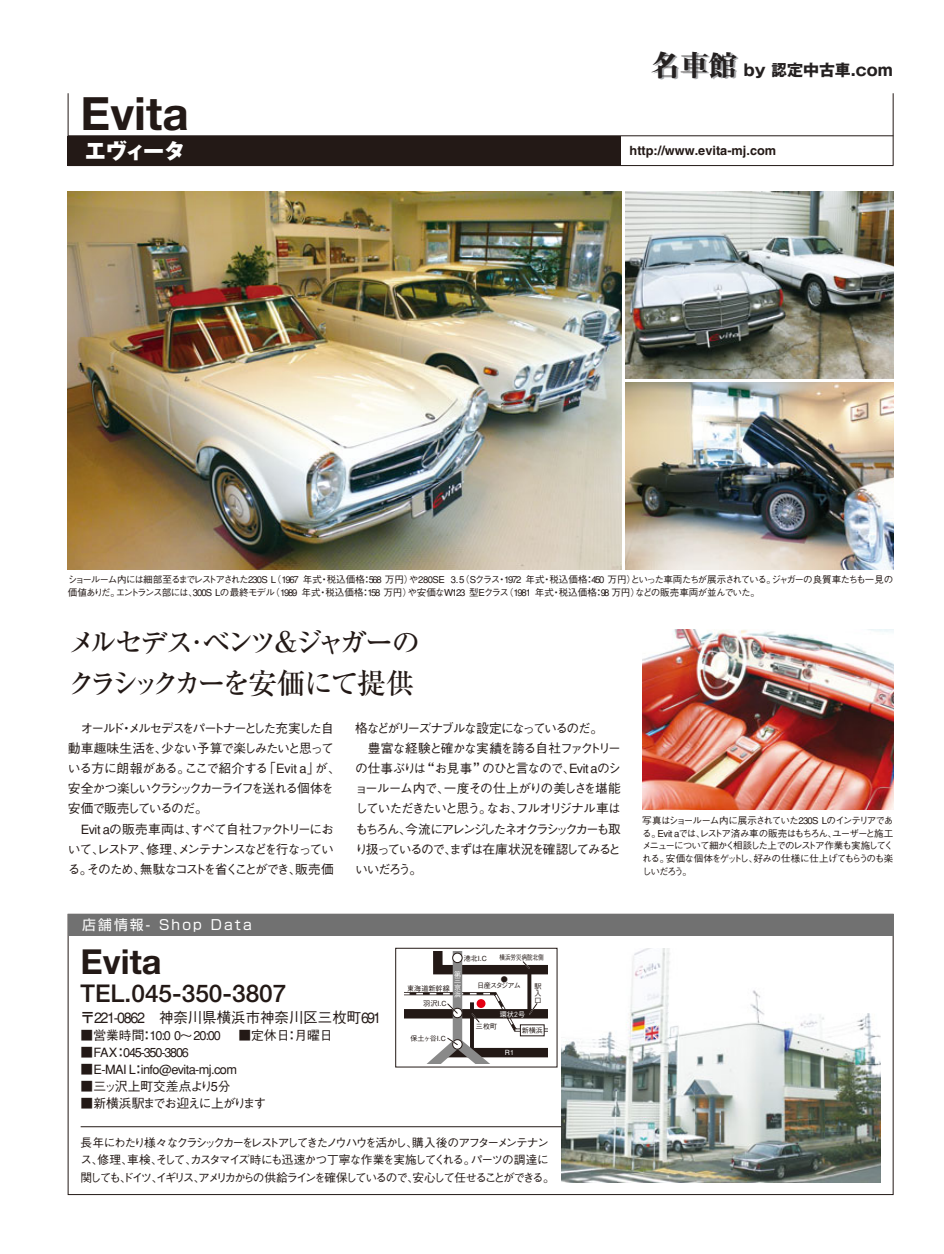
<style>
.page{position:relative;width:944px;height:1254px;background:#fff}
.page>*{position:absolute;margin:0;border:0;box-sizing:border-box;transform-origin:0 0}
.t1{font:700 45.9px "Helvetica Neue";color:#231916}
.t2{font:700 34.5px "Helvetica Neue";color:#231916}
.t3{font:500 28.65px/40.3px "Ryumin";letter-spacing:-.13em;color:#231916}
.t4{font:700 24.45px "Futo Go B101";color:#231916}
.t5{font:21.3px "Gothic MB101 hea";letter-spacing:-.075em;color:#fff}
.t6{font:700 15.9px "Gothic MB101";color:#242020}
.t7{font:500 14.85px "Gothic BBB";color:#231916}
.t8{font:13.8px "Shin Go";letter-spacing:.15em;color:#fff}
.t9{font:500 12.75px/20.2px "Gothic BBB";letter-spacing:-.1em;color:#231916;text-align:justify}
.t10{font:500 12.75px/20.2px "Gothic BBB";letter-spacing:-.12em;color:#231916}
.t11{font:500 12.75px "Gothic BBB";letter-spacing:-.13em;color:#231916}
.t12{font:500 12.75px "Gothic BBB";letter-spacing:-.06em;color:#231916}
.t13{font:500 12.75px "Gothic BBB";letter-spacing:-.17em;color:#231916}
.t14{font:500 12.75px "Gothic BBB";letter-spacing:-.05em;color:#231916}
.t15{font:12.75px "Midashi Go MB31";color:#231916}
.t16{font:500 12.75px "Gothic BBB";letter-spacing:-.08em;color:#231916}
.t17{font:500 12.75px "Gothic BBB";letter-spacing:-.045em;color:#231916}
.t18{font:500 12.75px "Gothic BBB";color:#231916}
.t19{font:500 11.7px/17.5px "Gothic BBB";letter-spacing:-.155em;color:#231916}
.t20{font:500 9.6px/12.8px "Gothic BBB";letter-spacing:-.105em;color:#231916}
.t21{font:500 7.05px/6.9px "Gothic BBB";color:#231916;text-align:justify}
.t22{font:500 7.05px/6.9px "Gothic BBB";letter-spacing:-.105em;color:#fff;text-align:justify}
.t23{font:500 7.05px "Gothic BBB";color:#231916;scale:.78 1}
.t24{font:500 7.05px "Gothic BBB";letter-spacing:-.11em;color:#231916}
.s1{font-family:"Midashi Min MA31";font-weight:400;font-size:28.65px}
</style>
<div class="page">
<div style="left:68px;top:136px;width:553px;height:30px;background:#231916"></div>
<div style="left:68px;top:914px;width:825px;height:21px;background:#717171"></div>
<img style="left:561px;top:948px;width:319px;height:234px">
<hr style="left:892px;top:93px;width:1px;height:73px;background:#231916">
<img style="left:68px;top:191px;width:553px;height:378px">
<hr style="left:81px;top:1126px;width:480px;height:1px;background:#231916">
<hr style="left:68px;top:136px;width:825px;height:1px;background:#231916">
<img style="left:625px;top:191px;width:268px;height:187px">
<img style="left:625px;top:382px;width:268px;height:187px">
<img style="left:642px;top:629px;width:251px;height:181px">
<hr style="left:68px;top:93px;width:1px;height:73px;background:#231916">
<hr style="left:68px;top:165px;width:825px;height:1px;background:#231916">
<svg style="left:404px;top:952px;width:143px;height:111px"></svg>
<div style="left:395px;top:948px;width:162px;height:119px;border:1px solid #231916"></div>
<h1 class="t1" style="left:81px;top:98px;width:109px">Evita</h1>
<h3 class="t5" style="left:85px;top:143px;width:101px">エヴィータ</h3>
<h3 class="t6" style="left:651px;top:64px;width:243px"><span class="s1">名車館</span> by 認定中古車.com</h3>
<h3 class="t15" style="left:629px;top:145px;width:148px">http://www.evita-mj.com</h3>
<p class="t20" style="left:68px;top:575px;width:826px">ショールーム内には細部至るまでレストアされた230S L（1967 年式・税込価格：568 万円）や280SE 3. 5（Sクラス・1972 年式・税込価格：450 万円）といった車両たちが展示されている。ジャガーの良質車たちも一見の価値ありだ。エントランス部には、300S Lの最終モデル（1989 年式・税込価格：158 万円）や安価なW123 型Eクラス（1981 年式・税込価格：98 万円）などの販売車両が並んでいた。</p>
<h3 class="t3" style="left:68px;top:626px;width:354px">メルセデス・ベンツ＆ジャガーのクラシックカーを安価にて提供</h3>
<h3 class="t10" style="left:68px;top:719px;width:274px;text-indent:13px">オールド・メルセデスをパートナーとした充実した自動車趣味生活を、少ない予算で楽しみたいと思っている方に朗報がある。ここで紹介する「Evit a」が、安全かつ楽しいクラシックカーライフを送れる個体を安価で販売しているのだ。</h3>
<h3 class="t9" style="left:68px;top:820px;width:267px;text-indent:13px">Evit aの販売車両は、すべて自社ファクトリーにおいて、レストア、修理、メンテナンスなどを行なっている。そのため、無駄なコストを省くことができ、販売価</h3>
<h3 class="t8" style="left:82px;top:920px;width:171px">店舗情報- Shop Data</h3>
<h3 class="t11" style="left:355px;top:723px;width:249px">格などがリーズナブルな設定になっているのだ。</h3>
<h3 class="t9" style="left:368px;top:740px;width:254px">豊富な経験と確かな実績を誇る自社ファクトリー</h3>
<h3 class="t12" style="left:355px;top:763px;width:267px">の仕事ぶりは“お見事”のひと言なので、Evit aのシ</h3>
<h3 class="t16" style="left:355px;top:783px;width:267px">ョールーム内で、一度その仕上がりの美しさを堪能</h3>
<h3 class="t9" style="left:355px;top:800px;width:267px">していただきたいと思う。なお、フルオリジナル車は</h3>
<h3 class="t13" style="left:355px;top:824px;width:267px">もちろん、今流にアレンジしたネオクラシックカーも取</h3>
<h3 class="t11" style="left:355px;top:844px;width:267px">り扱っているので、まずは在庫状況を確認してみると</h3>
<h3 class="t9" style="left:355px;top:861px;width:68px">いいだろう。</h3>
<h2 class="t2" style="left:81px;top:949px;width:83px">Evita</h2>
<h3 class="t4" style="left:81px;top:983px;width:207px">TEL.045-350-3807</h3>
<h3 class="t7" style="left:81px;top:1012px;width:302px">〒221-0862 神奈川県横浜市神奈川区三枚町691</h3>
<h3 class="t17" style="left:81px;top:1030px;width:142px">■営業時間：10:0 0～ 20:00</h3>
<h3 class="t9" style="left:238px;top:1027px;width:96px">■定休日：月曜日</h3>
<h3 class="t9" style="left:81px;top:1044px;width:110px">■FAX：045-350-3806</h3>
<h3 class="t14" style="left:81px;top:1064px;width:158px">■E-MAI L：info@evita-mj.com</h3>
<h3 class="t18" style="left:81px;top:1081px;width:151px">■三ッ沢上町交差点より5分</h3>
<h3 class="t9" style="left:81px;top:1095px;width:187px">■新横浜駅までお迎えに上がります</h3>
<p class="t21" style="left:463px;top:955px;width:25px">港北I.C</p>
<p class="t23" style="left:499px;top:954px;width:58px">横浜労災病院北側</p>
<p class="t22" style="left:454px;top:971px;width:9px">第三京浜</p>
<p class="t21" style="left:500px;top:976px;width:9px">●</p>
<p class="t22" style="left:499px;top:1011px;width:27px">環状２号</p>
<p class="t22" style="left:505px;top:1050px;width:11px">R1</p>
<p class="t21" style="left:407px;top:985px;width:44px">東海道新幹線</p>
<p class="t24" style="left:477px;top:983px;width:45px">日産スタジアム</p>
<p class="t21" style="left:534px;top:984px;width:9px">駅入口</p>
<p class="t21" style="left:423px;top:1001px;width:25px">羽沢I.C</p>
<p class="t21" style="left:476px;top:1024px;width:23px">三枚町</p>
<p class="t21" style="left:521px;top:1027px;width:23px">新横浜</p>
<p class="t21" style="left:410px;top:1036px;width:37px">保土ヶ谷I.C</p>
<p class="t19" style="left:81px;top:1135px;width:475px">長年にわたり様々なクラシックカーをレストアしてきたノウハウを活かし、購入後のアフターメンテナンス、修理、車検、そして、カスタマイズ時にも迅速かつ丁寧な作業を実施してくれる。パーツの調達に関しても、ドイツ、イギリス、アメリカからの供給ラインを確保しているので、安心して任せることができる。</p>
<p class="t20" style="left:642px;top:815px;width:252px;text-align:justify">写真はショールーム内に展示されていた230S Lのインテリアである。Evit aでは、レストア済み車の販売はもちろん、ユーザーと施工メニューについて細かく相談した上でのレストア作業も実施してくれる。安価な個体をゲットし、好みの仕様に仕上げてもらうのも楽しいだろう。</p>
</div>
